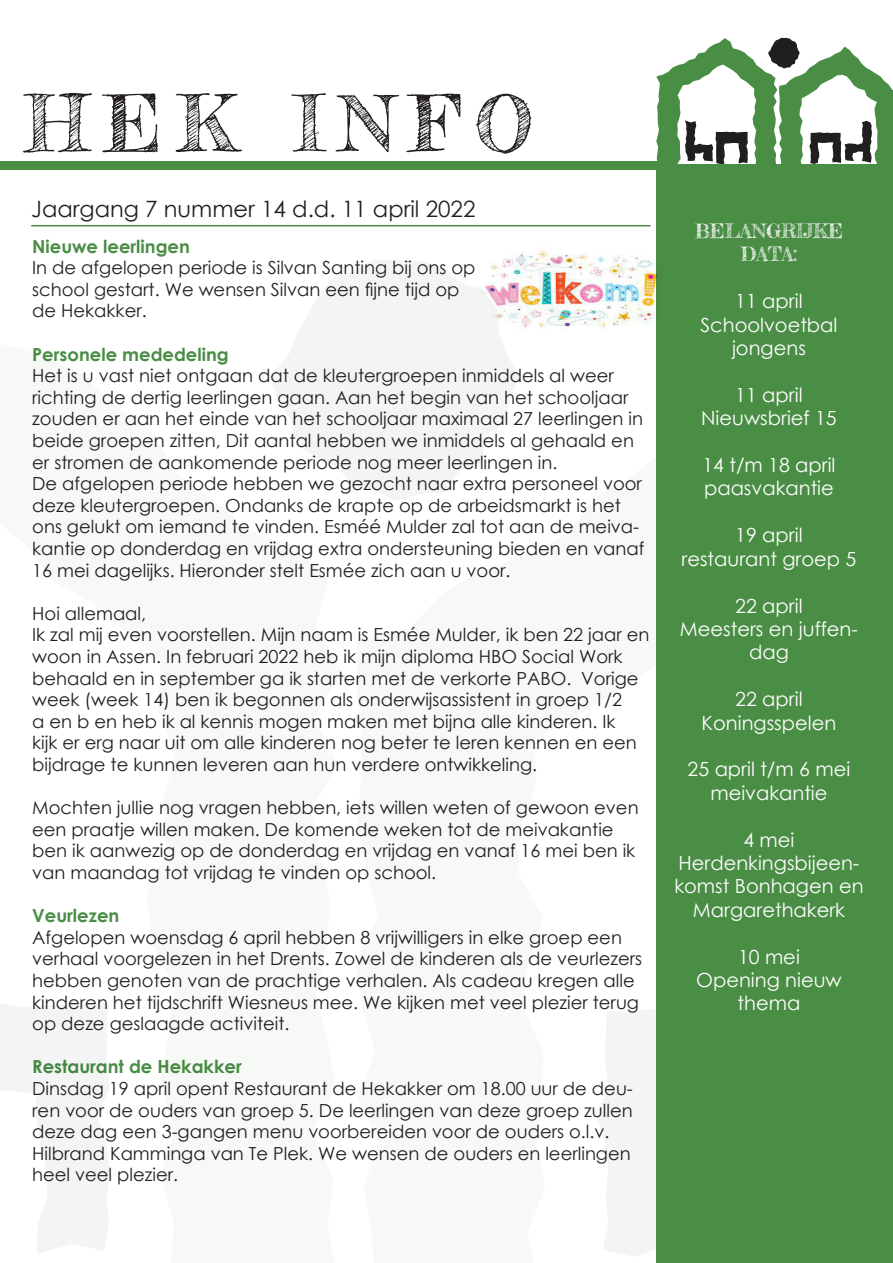
<style>
.page{position:relative;width:893px;height:1263px;background:#fff}
.page>*{position:absolute;margin:0;border:0;box-sizing:border-box;transform-origin:0 0}
.t1{font:76.5px "Frederickathe Greatest";letter-spacing:.2em;color:#231f20}
.t2{font:22.5px "Century Gothic";color:#231f20}
.data{font:19.5px/23.4px "Century Gothic";color:#fff;text-align:center}
.data-2{font:19.5px/23.4px "Frederickathe Greatest";color:#fff;text-align:center}
.t3{font:18px/21.6px "Century Gothic";color:#231f20}
.t4{font:700 18px "Century Gothic";color:#4a8d45}
</style>
<div class="page">
<svg style="left:656px;top:38px;width:237px;height:133px"></svg>
<div style="left:0;top:161px;width:672px;height:9px;background:#4a8d45"></div>
<svg style="left:270px;top:260px;width:249px;height:241px;fill:#f4f4f4"></svg>
<svg style="left:597px;top:1007px;width:60px;height:250px;fill:#f4f4f4"></svg>
<svg style="left:0;top:1003px;width:109px;height:250px"></svg>
<div style="left:657px;top:164px;width:236px;height:1099px;background:#4a8d45"></div>
<hr style="left:31px;top:225px;width:620px;height:1px;background:#4a8d45">
<img style="left:478px;top:239px;width:181px;height:101px">
<p class="t1" style="left:25px;top:76px;width:509px">HEK INFO</p>
<p class="t2" style="left:31px;top:193px;width:446px">Jaargang 7 nummer 14 d.d. 11 april 2022</p>
<p class="t4" style="left:32px;top:232px;width:159px">Nieuwe leerlingen</p>
<p class="t3" style="left:32px;top:257px;width:445px">In de afgelopen periode is Silvan Santing bij ons op school gestart. We wensen Silvan een fijne tijd op de Hekakker.</p>
<p class="t4" style="left:32px;top:340px;width:198px">Personele mededeling</p>
<p class="t3" style="left:32px;top:365px;width:614px">Het is u vast niet ontgaan dat de kleutergroepen inmiddels al weer richting de dertig leerlingen gaan. Aan het begin van het schooljaar zouden er aan het einde van het schooljaar maximaal 27 leerlingen in beide groepen zitten, Dit aantal hebben we inmiddels al gehaald en er stromen de aankomende periode nog meer leerlingen in.<br>De afgelopen periode hebben we gezocht naar extra personeel voor deze kleutergroepen. Ondanks de krapte op de arbeidsmarkt is het ons gelukt om iemand te vinden. Esméé Mulder zal tot aan de meiva&shy;kantie op donderdag en vrijdag extra ondersteuning bieden en vanaf 16 mei dagelijks. Hieronder stelt Esmée zich aan u voor.</p>
<p class="t3" style="left:32px;top:602px;width:619px">Hoi allemaal,<br>Ik zal mij even voorstellen. Mijn naam is Esmée Mulder, ik ben 22 jaar en woon in Assen. In februari 2022 heb ik mijn diploma HBO Social Work behaald en in september ga ik starten met de verkorte PABO. Vorige week (week 14) ben ik begonnen als onderwijsassistent in groep 1/2<br>a en b en heb ik al kennis mogen maken met bijna alle kinderen. Ik<br>kijk er erg naar uit om alle kinderen nog beter te leren kennen en een bijdrage te kunnen leveren aan hun verdere ontwikkeling.</p>
<p class="t3" style="left:32px;top:797px;width:608px">Mochten jullie nog vragen hebben, iets willen weten of gewoon even een praatje willen maken. De komende weken tot de meivakantie ben ik aanwezig op de donderdag en vrijdag en vanaf 16 mei ben ik van maandag tot vrijdag te vinden op school.</p>
<p class="t4" style="left:32px;top:902px;width:89px">Veurlezen</p>
<p class="t3" style="left:32px;top:926px;width:611px">Afgelopen woensdag 6 april hebben 8 vrijwilligers in elke groep een verhaal voorgelezen in het Drents. Zowel de kinderen als de veurlezers hebben genoten van de prachtige verhalen. Als cadeau kregen alle kinderen het tijdschrift Wiesneus mee. We kijken met veel plezier terug op deze geslaagde activiteit.</p>
<p class="t4" style="left:32px;top:1053px;width:211px">Restaurant de Hekakker</p>
<p class="t3" style="left:32px;top:1077px;width:602px">Dinsdag 19 april opent Restaurant de Hekakker om 18.00 uur de deu&shy;ren voor de ouders van groep 5. De leerlingen van deze groep zullen deze dag een 3-gangen menu voorbereiden voor de ouders o.l.v.<br>Hilbrand Kamminga van Te Plek. We wensen de ouders en leerlingen heel veel plezier.</p>
<p class="data-2" style="left:695px;top:219px;width:149px">BELANGRIJKE<br>DATA:</p>
<p class="data" style="left:735px;top:289px;width:69px">11 april</p>
<p class="data" style="left:700px;top:313px;width:139px">Schoolvoetbal</p>
<p class="data" style="left:732px;top:336px;width:75px">jongens</p>
<p class="data" style="left:735px;top:383px;width:69px">11 april</p>
<p class="data" style="left:701px;top:406px;width:137px">Nieuwsbrief 15</p>
<p class="data" style="left:702px;top:453px;width:135px">14 t/m 18 april</p>
<p class="data" style="left:704px;top:476px;width:131px">paasvakantie</p>
<p class="data" style="left:681px;top:523px;width:176px">19 april<br>restaurant groep 5</p>
<p class="data" style="left:680px;top:593px;width:180px">22 april<br>Meesters en juffen&shy;dag</p>
<p class="data" style="left:735px;top:687px;width:69px">22 april</p>
<p class="data" style="left:702px;top:710px;width:136px">Koningsspelen</p>
<p class="data" style="left:688px;top:757px;width:164px">25 april t/m 6 mei</p>
<p class="data" style="left:710px;top:781px;width:119px">meivakantie</p>
<p class="data" style="left:743px;top:827px;width:53px">4 mei</p>
<p class="data" style="left:674px;top:851px;width:191px">Herdenkingsbijeen&shy;komst Bonhagen en<br>Margarethakerk</p>
<p class="data" style="left:738px;top:944px;width:63px">10 mei</p>
<p class="data" style="left:696px;top:968px;width:147px">Opening nieuw</p>
<p class="data" style="left:738px;top:991px;width:64px">thema</p>
</div>
